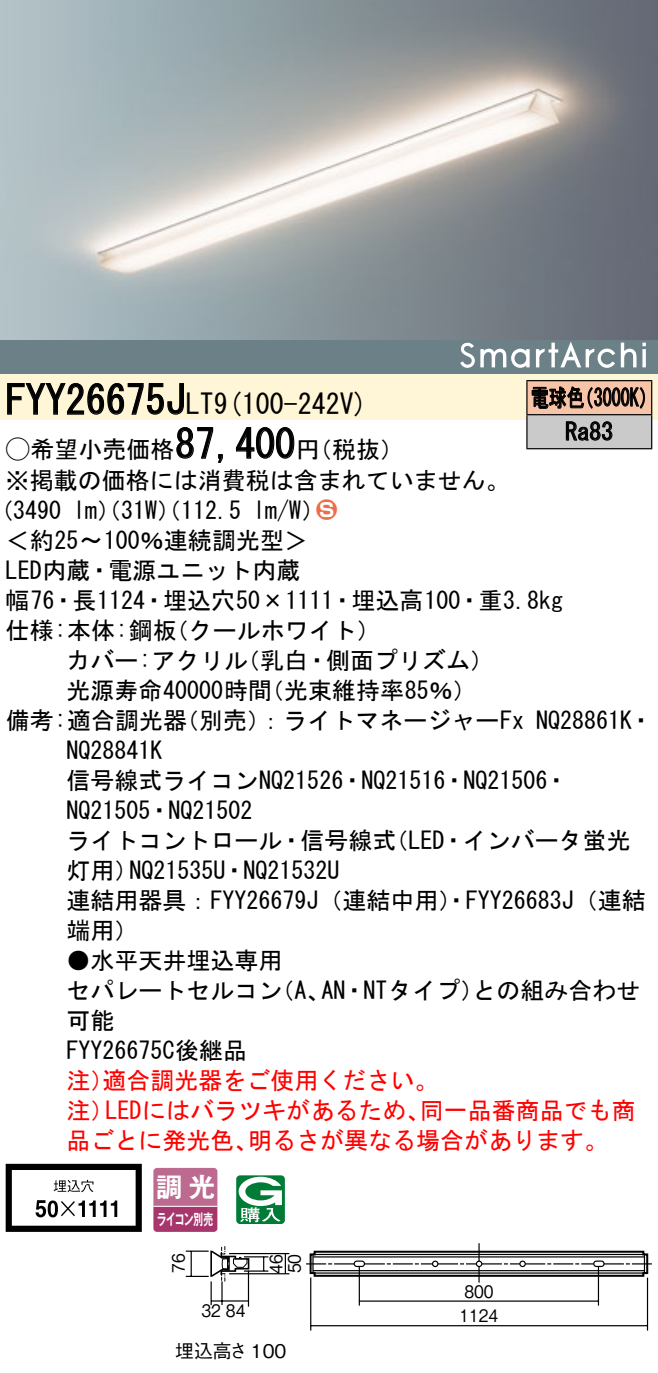
<style>
.page{position:relative;width:658px;height:1373px;background:#fff}
.page>*{position:absolute;margin:0;border:0;box-sizing:border-box;transform-origin:0 0}
.t1{font:40px "MS Gothic";color:#000}
.t2{font:28px "MS Gothic";color:#000}
.t3{font:26.4px "Gothic MB101 Pro De Bold 90 pv RKSJ H";color:#fff}
.t4{font:24px/30px "MS Gothic";color:#000}
.t5{font:24px "MS Gothic";color:#f00}
.t6{font:24px/34px "MS Gothic";color:#000;scale:.75 1}
.t7{font:24px "Ford Classification 1";color:#ed6d48}
.t8{font:18.8px "Gothic BBB Pro Medium 90 pv RKSJ H";color:#000}
.t9{font:17.2px "Gothic BBB Pro Medium 90 pv RKSJ H";color:#000;scale:.9 1}
.t10{font:15.2px "Gothic MB101 Pro De Bold 90 pv RKSJ H";letter-spacing:-.05em;color:#fff;scale:.65 1}
.s1{font-size:40px}
.s2{font-family:"Ford Classification 1"}
.s3{color:#fff}
</style>
<div class="page">
<img style="left:0;top:0;width:658px;height:340px">
<div style="left:0;top:340px;width:658px;height:34px;background:#6c8087"></div>
<svg style="left:642px;top:349px;width:4px;height:18px"></svg>
<svg style="left:642px;top:342px;width:4px;height:4px"></svg>
<svg style="left:460px;top:342px;width:69px;height:26px"></svg>
<svg style="left:536px;top:342px;width:100px;height:26px"></svg>
<div style="left:0;top:374px;width:658px;height:46px;background:#fff5d7"></div>
<svg style="left:7px;top:383px;width:177px;height:32px"></svg>
<svg style="left:176px;top:427px;width:47px;height:36px"></svg>
<svg style="left:236px;top:427px;width:59px;height:32px"></svg>
<svg style="left:6px;top:1163px;width:136px;height:68px"></svg>
<svg style="left:153px;top:1167px;width:64px;height:64px;background:#b65b86"></svg>
<hr style="left:153px;top:1205px;width:64px;height:1px;background:#fff">
<svg style="left:236px;top:1175px;width:49px;height:48px"></svg>
<div style="left:527px;top:380px;width:124px;height:34px;background:#f7c4a7"></div>
<div style="left:527px;top:414px;width:124px;height:34px;background:#cacaca"></div>
<hr style="left:526px;top:380px;width:126px;height:1px;background:#000">
<hr style="left:526px;top:381px;width:1px;height:33px;background:#000">
<hr style="left:651px;top:381px;width:1px;height:33px;background:#000">
<hr style="left:526px;top:414px;width:126px;height:1px;background:#000">
<hr style="left:526px;top:415px;width:1px;height:33px;background:#000">
<hr style="left:651px;top:415px;width:1px;height:33px;background:#000">
<hr style="left:526px;top:448px;width:126px;height:1px;background:#000">
<svg style="left:531px;top:386px;width:114px;height:23px"></svg>
<svg style="left:565px;top:421px;width:47px;height:20px"></svg>
<svg style="left:185px;top:1243px;width:463px;height:88px"></svg>
<svg style="left:305px;top:1249px;width:347px;height:28px"></svg>
<svg style="left:209px;top:1245px;width:41px;height:36px"></svg>
<hr style="left:229px;top:1272px;width:60px;height:2px;background:#000">
<hr style="left:229px;top:1252px;width:60px;height:2px;background:#000">
<svg style="left:285px;top:1254px;width:1px;height:18px"></svg>
<h1 class="t1" style="left:6px;top:380px;width:162px">FYY26675</h1>
<p class="t2" style="left:166px;top:390px;width:203px"><span class="s1">J</span>LT (9 100-242 (V</p>
<p class="t6" style="left:565px;top:380px;width:65px;text-indent:-34px">電球色<br>Ra83</p>
<p class="t6" style="left:575px;top:380px;width:109px">（3000 (K</p>
<h1 class="t1" style="left:175px;top:424px;width:121px">87,400</h1>
<p class="t4" style="left:6px;top:434px;width:505px"><span class="s2">A</span>希望小売価格<br>※掲載の価格には消費税は含まれていません。</p>
<p class="t7" style="left:316px;top:497px;width:22px">2<span class="s3">3</span></p>
<p class="t4" style="left:296px;top:435px;width:109px">（円税抜(</p>
<p class="t4" style="left:253px;top:495px;width:73px">l m (W/</p>
<p class="t4" style="left:-11px;top:495px;width:74px">（3490</p>
<p class="t4" style="left:6px;top:525px;width:304px">＜約25〜100％連続調光型&lt;</p>
<p class="t4" style="left:6px;top:555px;width:296px">LED内蔵・電源ユニット内蔵</p>
<p class="t4" style="left:6px;top:585px;width:559px">幅76・長1124・埋込穴50×1111・埋込高100・重3.8kg</p>
<p class="t4" style="left:165px;top:615px;width:218px">（クールホワイト(</p>
<p class="t4" style="left:73px;top:495px;width:170px">lm）（31 ）（W 112.5</p>
<p class="t4" style="left:6px;top:615px;width:172px">仕様:本体:鋼板</p>
<p class="t4" style="left:236px;top:645px;width:260px">（乳白・側面プリズム(</p>
<p class="t4" style="left:66px;top:645px;width:183px">カバー:アクリル</p>
<p class="t4" style="left:66px;top:675px;width:207px">光源寿命40000時間</p>
<p class="t4" style="left:260px;top:675px;width:218px">（光束維持率85％(</p>
<p class="t4" style="left:175px;top:705px;width:350px">（別売：）ライトマネージャーFx</p>
<p class="t4" style="left:6px;top:705px;width:183px">備考:適合調光器</p>
<p class="t4" style="left:66px;top:735px;width:97px">NQ28841K</p>
<p class="t4" style="left:66px;top:765px;width:503px">信号線式ライコンNQ21526・NQ21516・NQ21506・</p>
<p class="t4" style="left:66px;top:795px;width:187px">NQ21505・NQ21502</p>
<p class="t4" style="left:384px;top:825px;width:247px">（LED・インバータ蛍光</p>
<p class="t4" style="left:536px;top:705px;width:118px">NQ28861 ・K</p>
<p class="t4" style="left:66px;top:825px;width:331px;text-align:center">ライトコントロール・信号線式<br>NQ21535 ・U NQ21532U</p>
<p class="t4" style="left:66px;top:855px;width:580px">灯用）<br>連結用器具：FYY26679 （J 連結中用）・FYY26683 （J 連結端用(</p>
<p class="t4" style="left:66px;top:945px;width:217px">●水平天井埋込専用</p>
<p class="t4" style="left:472px;top:975px;width:169px">との組み合わせ</p>
<p class="t4" style="left:321px;top:975px;width:164px">AN・NTタイプ）</p>
<p class="t4" style="left:66px;top:975px;width:217px">セパレートセルコン可能<br>FYY26675C後継品</p>
<p class="t5" style="left:102px;top:1068px;width:337px">適合調光器をご使用ください。</p>
<p class="t4" style="left:270px;top:975px;width:61px">（、A</p>
<p class="t5" style="left:66px;top:1068px;width:49px">注）</p>
<p class="t5" style="left:66px;top:1098px;width:49px">注）</p>
<p class="t5" style="left:105px;top:1098px;width:326px">LEDにはバラツキがあるため、</p>
<p class="t5" style="left:420px;top:1098px;width:217px">同一品番商品でも商</p>
<p class="t5" style="left:66px;top:1128px;width:193px">品ごとに発光色、</p>
<p class="t5" style="left:248px;top:1128px;width:362px">明るさが異なる場合があります。</p>
<p class="t3" style="left:156px;top:1164px;width:60px">調光</p>
<p class="t10" style="left:157px;top:1206px;width:88px">ライコン別売</p>
<p class="t9" style="left:164px;top:1272px;width:23px;rotate:-90deg">76</p>
<p class="t9" style="left:262px;top:1273px;width:23px;rotate:-90deg">46</p>
<p class="t9" style="left:281px;top:1273px;width:23px;rotate:-90deg">50</p>
<p class="t9" style="left:201px;top:1296px;width:50px">32 84</p>
<p class="t8" style="left:175px;top:1335px;width:113px">埋込高さ 100</p>
<p class="t9" style="left:464px;top:1277px;width:34px">800</p>
<p class="t9" style="left:459px;top:1301px;width:45px">1124</p>
</div>
